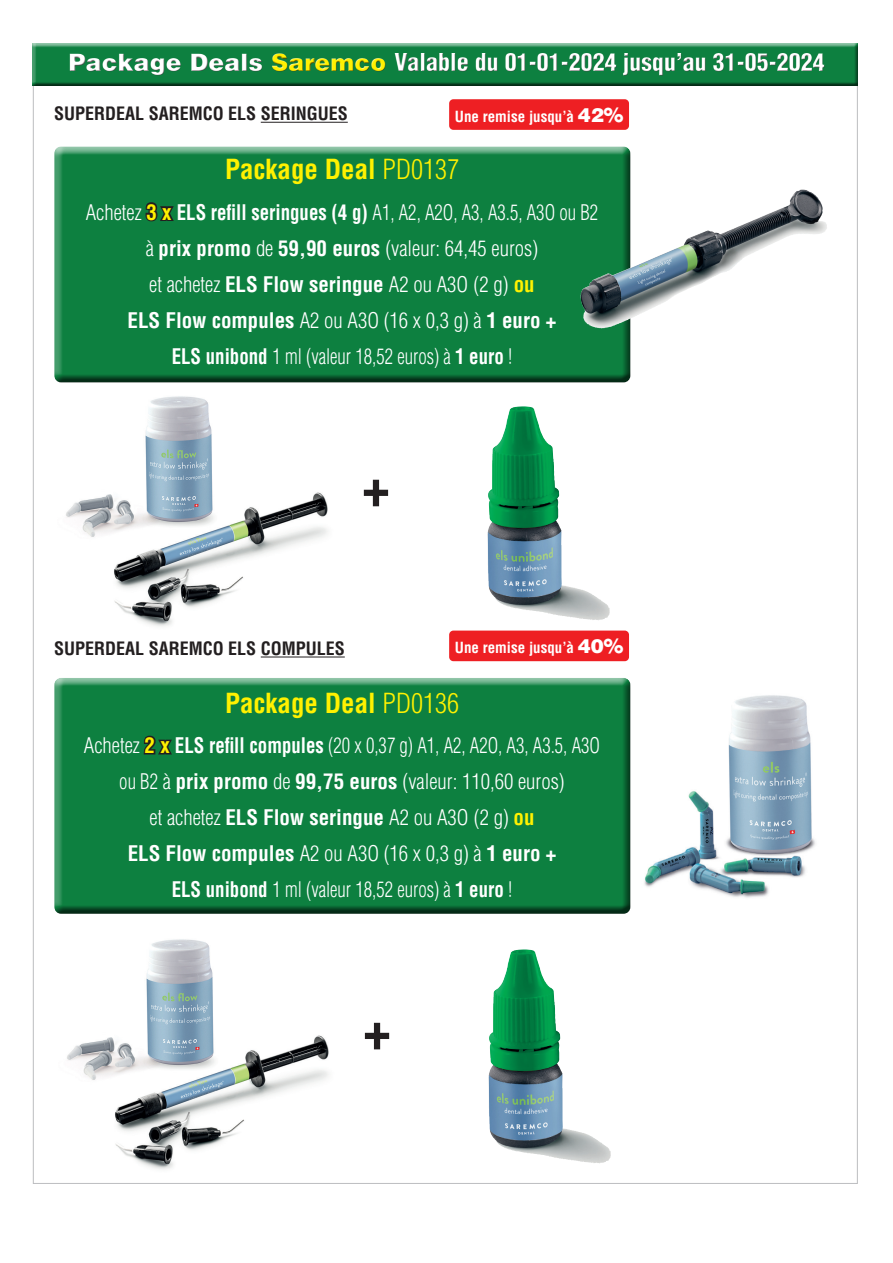
<style>
.page{position:relative;width:893px;height:1263px;background:#fff}
.page>*{position:absolute;margin:0;border:0;box-sizing:border-box;transform-origin:0 0}
.t1{font:900 condensed 54px "Helvetica LT Std";color:#231f20}
.t2{font:700 condensed 27px "Helvetica LT Std";color:#fff101}
.t3{font:900 condensed 24px "Helvetica LT Std";color:#fff}
.t4{font:300 condensed 21px/36px "Helvetica LT Std";color:#fff;text-align:center}
.t5{font:700 condensed 18px "Helvetica LT Std";color:#231f20}
.t6{font:700 condensed 15px "Helvetica LT Std";color:#fff}
.s1{font-stretch:normal}
.s2{font-stretch:normal;color:#fff101}
.s3{font-weight:900;font-stretch:normal;font-size:19.5px}
.s4{font-weight:300}
.s5{font-weight:700;color:#231f20}
.s6{font-weight:700}
.s7{font-weight:700;color:#fff101}
</style>
<div class="page">
<div style="left:33px;top:54px;width:825px;height:1130px;background:#fff;border:1px solid #bcbdc0"></div>
<div style="left:54px;top:678px;width:578px;height:236px;background:#231f20;opacity:.75"></div>
<img style="left:644px;top:695px;width:172px;height:203px">
<div style="left:54px;top:147px;width:578px;height:236px;background:#231f20;opacity:.75"></div>
<hr style="left:261px;top:122px;width:87px;height:1px;background:#231f20">
<div style="left:449px;top:99px;width:180px;height:31px;background:#ee1f23;border-radius:4px"></div>
<hr style="left:261px;top:656px;width:84px;height:1px;background:#231f20">
<div style="left:449px;top:631px;width:180px;height:30px;background:#ee1f23;border-radius:4px"></div>
<img style="left:675px;top:190px;width:124px;height:59px">
<img style="left:488px;top:949px;width:66px;height:208px">
<img style="left:67px;top:939px;width:262px;height:231px">
<img style="left:487px;top:406px;width:66px;height:208px">
<img style="left:66px;top:396px;width:262px;height:231px">
<div style="left:33px;top:42px;width:826px;height:45px;background:#231f20;opacity:.75"></div>
<div style="left:68px;top:52px;width:758px;height:24px;background:#0d8040"></div>
<div style="left:68px;top:53px;width:758px;height:24px;background:#231f20;opacity:.75"></div>
<p class="t3" style="left:68px;top:47px;width:758px"><span class="s1">Package Deals</span> <span class="s2">Saremco</span> Valable du 01-01-2024 jusqu’au 31-05-2024</p>
<p class="t5" style="left:54px;top:103px;width:295px">SUPERDEAL SAREMCO ELS SERINGUES</p>
<p class="t6" style="left:455px;top:107px;width:170px">Une remise jusqu’à <span class="s3">42%</span></p>
<p class="t2" style="left:225px;top:152px;width:235px">Package Deal <span class="s4">PD0137</span></p>
<p class="t4" style="left:86px;top:194px;width:514px">Achetez <span class="s5">3 x</span> <span class="s6">ELS refill seringues (4 g)</span> A1, A2, A2O, A3, A3.5, A3O ou B2 à <span class="s6">prix promo</span> de <span class="s6">59,90 euros</span> (valeur: 64,45 euros)<br>et achetez <span class="s6">ELS Flow seringue</span> A2 ou A3O (2 g) <span class="s7">ou<br></span><span class="s6">ELS Flow compules</span> A2 ou A3O (16 x 0,3 g) à <span class="s6">1 euro +<br>ELS unibond</span> 1 ml (valeur 18,52 euros) à <span class="s6">1 euro</span> !</p>
<h1 class="t1" style="left:362px;top:452px;width:28px">+</h1>
<p class="t5" style="left:54px;top:637px;width:292px">SUPERDEAL SAREMCO ELS COMPULES</p>
<p class="t6" style="left:455px;top:638px;width:170px">Une remise jusqu’à <span class="s3">40%</span></p>
<p class="t2" style="left:225px;top:686px;width:235px">Package Deal <span class="s4">PD0136</span></p>
<p class="t4" style="left:84px;top:727px;width:518px">Achetez <span class="s5">2 x</span> <span class="s6">ELS refill compules</span> (20 x 0,37 g) A1, A2, A2O, A3, A3.5, A3O ou B2 à <span class="s6">prix promo</span> de <span class="s6">99,75 euros</span> (valeur: 110,60 euros)<br>et achetez <span class="s6">ELS Flow seringue</span> A2 ou A3O (2 g) <span class="s7">ou<br></span><span class="s6">ELS Flow compules</span> A2 ou A3O (16 x 0,3 g) à <span class="s6">1 euro +<br>ELS unibond</span> 1 ml (valeur 18,52 euros) à <span class="s6">1 euro</span> !</p>
<h1 class="t1" style="left:363px;top:995px;width:28px">+</h1>
</div>
